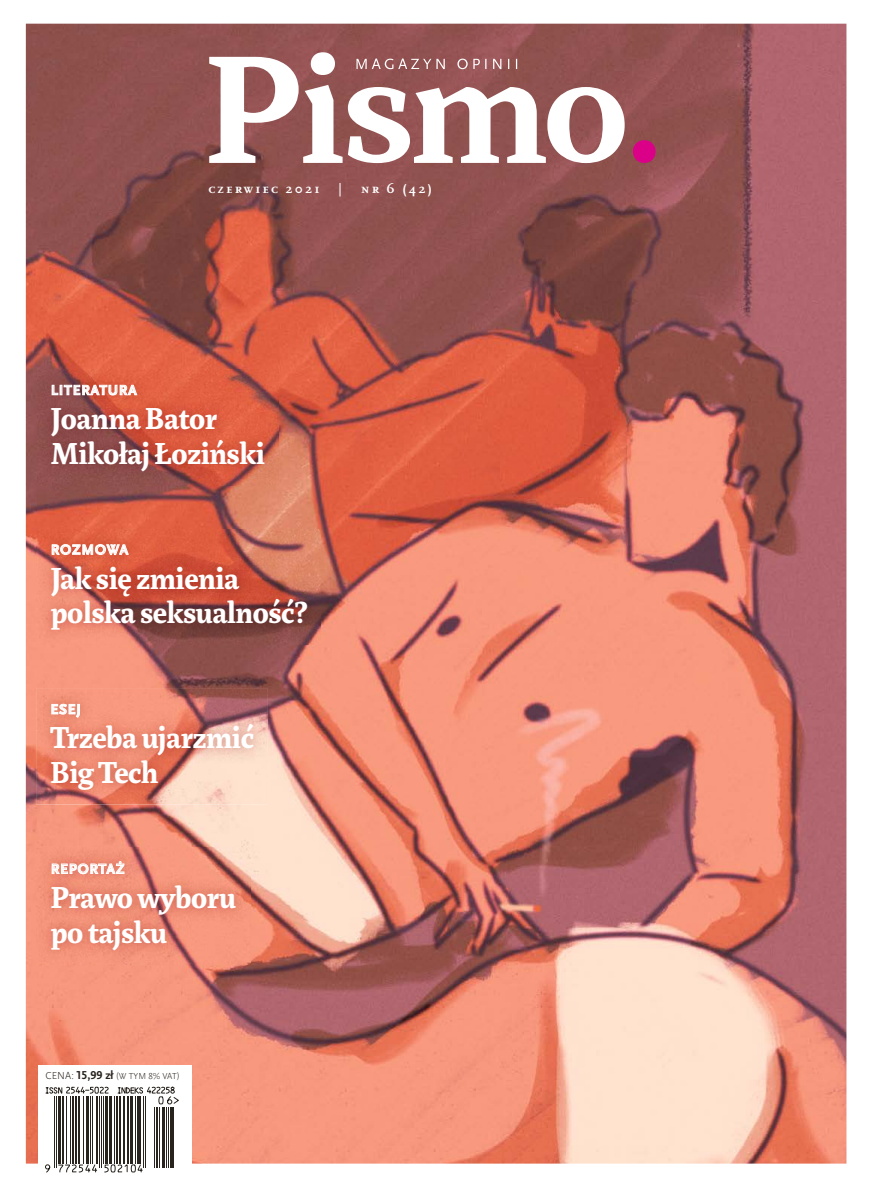
<style>
.page{position:relative;width:872px;height:1191px;background:#fff}
.page>*{position:absolute;margin:0;border:0;box-sizing:border-box;transform-origin:0 0}
.t1{font:700 33px/34.5px "Marat Pro";letter-spacing:-.01em;color:#fff}
.t2{font:700 14.4px "Scala Sans Pro";letter-spacing:.06em;color:#fff}
.t3{font:700 13.5px "Scala Pro";letter-spacing:.16em;color:#fff}
.t4{font:300 9px "Scala Sans Pro";letter-spacing:-.015em;color:#28231d}
.s1{font-size:10.5px}
.s2{font-weight:700;font-size:12px}
</style>
<div class="page">
<img style="left:26px;top:24px;width:820px;height:1139px">
<svg style="left:209px;top:52px;width:133px;height:111px"></svg>
<svg style="left:348px;top:87px;width:276px;height:76px"></svg>
<svg style="left:633px;top:140px;width:22px;height:23px"></svg>
<svg style="left:356px;top:59px;width:161px;height:10px;background:#ab7879"></svg>
<img style="left:36px;top:689px;width:232px;height:115px">
<svg style="left:52px;top:704px;width:28px;height:13px"></svg>
<img style="left:37px;top:370px;width:241px;height:115px">
<svg style="left:52px;top:385px;width:85px;height:10px"></svg>
<img style="left:36px;top:529px;width:285px;height:115px">
<svg style="left:52px;top:544px;width:77px;height:11px"></svg>
<img style="left:36px;top:847px;width:214px;height:117px">
<svg style="left:52px;top:861px;width:72px;height:13px"></svg>
<div style="left:38px;top:1065px;width:153px;height:124px;background:#fff"></div>
<svg style="left:45px;top:1086px;width:134px;height:87px"></svg>
<p class="t3" style="left:208px;top:181px;width:113px">czerwiec 2021</p>
<p class="t3" style="left:338px;top:181px;width:6px">|</p>
<p class="t3" style="left:361px;top:181px;width:73px">nr 6 (42)</p>
<p class="t2" style="left:51px;top:382px;width:87px">LITERATURA</p>
<p class="t1" style="left:51px;top:402px;width:215px">Joanna Bator<br>Mikołaj Łoziński</p>
<p class="t2" style="left:51px;top:541px;width:79px">ROZMOWA</p>
<p class="t1" style="left:51px;top:561px;width:259px">Jak się zmienia polska seksualność?</p>
<p class="t2" style="left:51px;top:701px;width:32px">ESEJ</p>
<p class="t1" style="left:50px;top:721px;width:205px">Trzeba ujarzmić<br>Big Tech</p>
<p class="t2" style="left:51px;top:860px;width:75px">REPORTAŻ</p>
<p class="t1" style="left:51px;top:880px;width:187px">Prawo wyboru po tajsku</p>
<p class="t4" style="left:45px;top:1071px;width:136px"><span class="s1">CENA:</span> <span class="s2">15,99 zł</span> (W TYM 8% VAT)</p>
</div>
